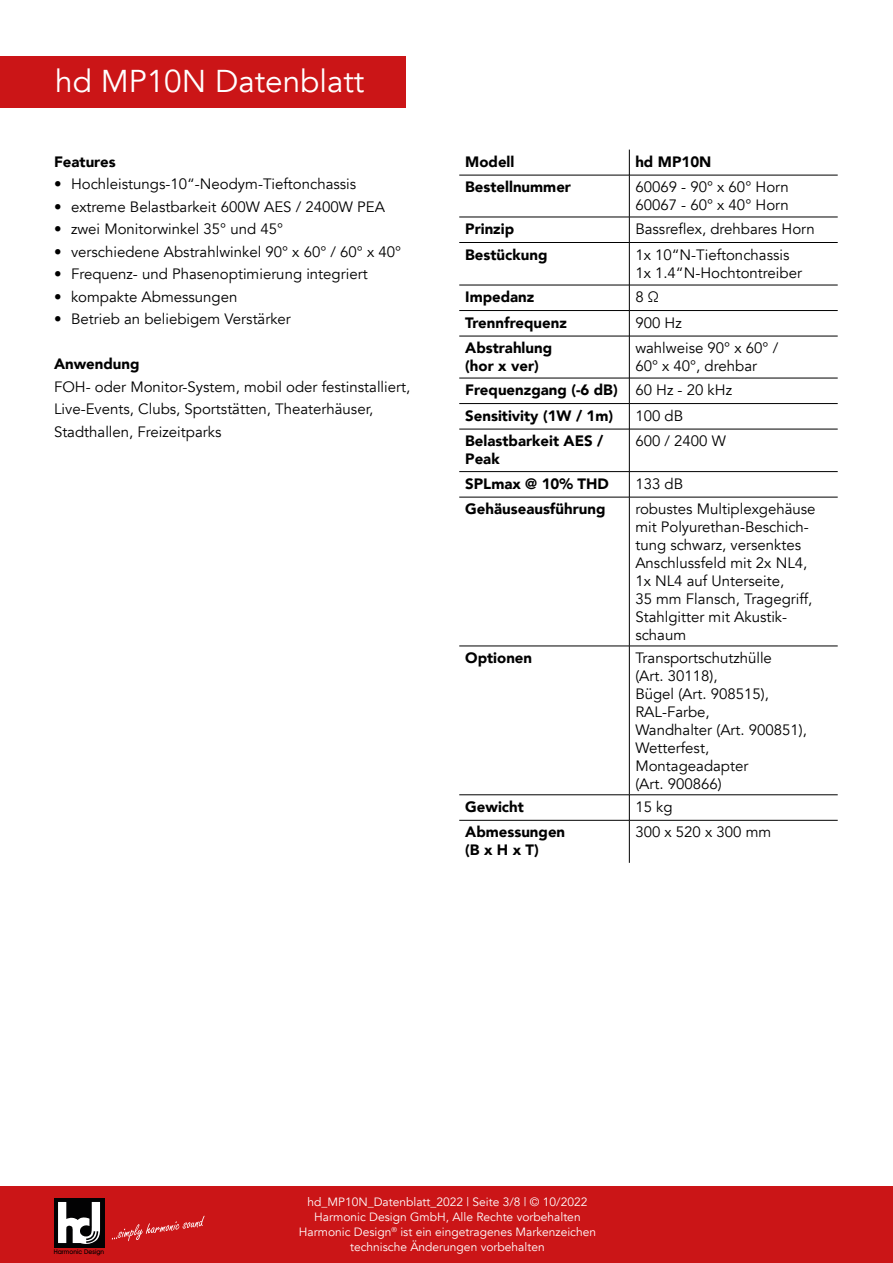
<style>
.page{position:relative;width:893px;height:1263px;background:#fff}
.page>*{position:absolute;margin:0;border:0;box-sizing:border-box;transform-origin:0 0}
.t1{font:31.5px "Avenir";color:#fff}
.t2{font:15px/18px "Avenir";color:#000}
.t3{font:900 15px/18px "Avenir";color:#000}
.t4{font:12px/15px "Avenir";color:#fff;text-align:center}
.t5{font:500 6.45px "Avant Garde IT Cby BT";color:#000}
.s1{font-weight:400}
</style>
<div class="page">
<div style="left:0;top:1186px;width:893px;height:77px;background:#cb1517"></div>
<div style="left:54px;top:1198px;width:50px;height:49px;background:#020203"></div>
<svg style="left:58px;top:1202px;width:42px;height:42px"></svg>
<svg style="left:112px;top:1216px;width:93px;height:25px"></svg>
<div style="left:0;top:57px;width:405px;height:51px;background:#cb1517"></div>
<svg style="left:629px;top:150px;width:1px;height:25px"></svg>
<hr style="left:629px;top:175px;width:1px;height:42px;background:#000">
<svg style="left:629px;top:218px;width:1px;height:24px"></svg>
<hr style="left:629px;top:243px;width:1px;height:42px;background:#000">
<svg style="left:629px;top:286px;width:1px;height:50px"></svg>
<hr style="left:629px;top:336px;width:1px;height:42px;background:#000">
<svg style="left:629px;top:379px;width:1px;height:50px"></svg>
<hr style="left:629px;top:429px;width:1px;height:42px;background:#000">
<svg style="left:629px;top:472px;width:1px;height:25px"></svg>
<hr style="left:629px;top:497px;width:1px;height:149px;background:#000">
<hr style="left:629px;top:646px;width:1px;height:149px;background:#000">
<svg style="left:629px;top:795px;width:1px;height:25px"></svg>
<hr style="left:629px;top:820px;width:1px;height:43px;background:#000">
<hr style="left:459px;top:217px;width:170px;height:1px;background:#000">
<hr style="left:629px;top:217px;width:209px;height:1px;background:#000">
<hr style="left:459px;top:403px;width:170px;height:1px;background:#000">
<hr style="left:629px;top:403px;width:209px;height:1px;background:#000">
<hr style="left:459px;top:497px;width:170px;height:1px;background:#000">
<hr style="left:629px;top:497px;width:209px;height:1px;background:#000">
<hr style="left:459px;top:646px;width:170px;height:1px;background:#000">
<hr style="left:629px;top:646px;width:209px;height:1px;background:#000">
<hr style="left:459px;top:794px;width:170px;height:1px;background:#000">
<hr style="left:629px;top:794px;width:209px;height:1px;background:#000">
<hr style="left:459px;top:820px;width:170px;height:1px;background:#000">
<hr style="left:629px;top:820px;width:209px;height:1px;background:#000">
<hr style="left:459px;top:175px;width:170px;height:1px;background:#000">
<hr style="left:629px;top:175px;width:209px;height:1px;background:#000">
<hr style="left:459px;top:242px;width:170px;height:1px;background:#000">
<hr style="left:629px;top:242px;width:209px;height:1px;background:#000">
<hr style="left:459px;top:285px;width:170px;height:1px;background:#000">
<hr style="left:629px;top:285px;width:209px;height:1px;background:#000">
<hr style="left:459px;top:310px;width:170px;height:1px;background:#000">
<hr style="left:629px;top:310px;width:209px;height:1px;background:#000">
<hr style="left:459px;top:336px;width:170px;height:1px;background:#000">
<hr style="left:629px;top:336px;width:209px;height:1px;background:#000">
<hr style="left:459px;top:378px;width:170px;height:1px;background:#000">
<hr style="left:629px;top:378px;width:209px;height:1px;background:#000">
<hr style="left:459px;top:429px;width:170px;height:1px;background:#000">
<hr style="left:629px;top:429px;width:209px;height:1px;background:#000">
<hr style="left:459px;top:471px;width:170px;height:1px;background:#000">
<hr style="left:629px;top:471px;width:209px;height:1px;background:#000">
<h1 class="t1" style="left:55px;top:62px;width:311px">hd MP10N Datenblatt</h1>
<p class="t3" style="left:54px;top:152px;width:63px">Features</p>
<p class="t2" style="left:54px;top:175px;width:304px">• Hochleistungs-10“-Neodym-Tieftonchassis</p>
<p class="t2" style="left:54px;top:198px;width:332px">• extreme Belastbarkeit 600W AES / 2400W PEA</p>
<p class="t2" style="left:54px;top:220px;width:231px">• zwei Monitorwinkel 35° und 45°</p>
<p class="t2" style="left:54px;top:243px;width:349px">• verschiedene Abstrahlwinkel 90° x 60° / 60° x 40°</p>
<p class="t2" style="left:54px;top:265px;width:315px">• Frequenz- und Phasenoptimierung integriert</p>
<p class="t2" style="left:54px;top:288px;width:185px">• kompakte Abmessungen</p>
<p class="t2" style="left:54px;top:310px;width:238px">• Betrieb an beliebigem Verstärker</p>
<p class="t3" style="left:54px;top:354px;width:87px">Anwendung</p>
<p class="t2" style="left:54px;top:375px;width:358px;line-height:22.5px">FOH- oder Monitor-System, mobil oder festinstalliert,<br>Live-Events, Clubs, Sportstätten, Theaterhäuser,<br>Stadthallen, Freizeitparks</p>
<p class="t3" style="left:465px;top:152px;width:51px">Modell</p>
<p class="t3" style="left:635px;top:152px;width:78px">hd MP10N</p>
<p class="t3" style="left:465px;top:177px;width:107px">Bestellnummer</p>
<p class="t2" style="left:635px;top:178px;width:155px">60069 - 90° x 60° Horn<br>60067 - 60° x 40° Horn</p>
<p class="t3" style="left:465px;top:219px;width:50px">Prinzip</p>
<p class="t2" style="left:635px;top:220px;width:181px">Bassreflex, drehbares Horn</p>
<p class="t3" style="left:465px;top:245px;width:84px">Bestückung</p>
<p class="t2" style="left:635px;top:246px;width:168px">1x 10“N-Tieftonchassis<br>1x 1.4“N-Hochtontreiber</p>
<p class="t3" style="left:465px;top:288px;width:71px">Impedanz</p>
<p class="t2" style="left:635px;top:288px;width:25px">8 Ω</p>
<p class="t3" style="left:465px;top:313px;width:103px">Trennfrequenz</p>
<p class="t2" style="left:635px;top:314px;width:48px">900 Hz</p>
<p class="t3" style="left:465px;top:339px;width:88px">Abstrahlung (hor x ver)</p>
<p class="t2" style="left:635px;top:339px;width:144px">wahlweise 90° x 60° /<br>60° x 40°, drehbar</p>
<p class="t3" style="left:465px;top:377px;width:268px;line-height:25.5px">Frequenzgang (-6 dB) <span class="s1">60 Hz - 20 kHz<br></span>Sensitivity (1W / 1m)</p>
<p class="t2" style="left:635px;top:407px;width:49px">100 dB</p>
<p class="t3" style="left:465px;top:432px;width:140px">Belastbarkeit AES /<br>Peak</p>
<p class="t2" style="left:635px;top:432px;width:92px">600 / 2400 W</p>
<p class="t3" style="left:465px;top:474px;width:145px">SPLmax @ 10% THD</p>
<p class="t2" style="left:635px;top:475px;width:49px">133 dB</p>
<p class="t3" style="left:465px;top:500px;width:142px">Gehäuseausführung</p>
<p class="t2" style="left:635px;top:500px;width:182px">robustes Multiplexgehäuse mit Polyurethan-Beschich&shy;tung schwarz, versenktes<br>Anschlussfeld mit 2x NL4,<br>1x NL4 auf Unterseite,<br>35 mm Flansch, Tragegriff,<br>Stahlgitter mit Akustik&shy;schaum</p>
<p class="t3" style="left:465px;top:648px;width:68px">Optionen</p>
<p class="t2" style="left:635px;top:649px;width:173px">Transportschutzhülle<br>(Art. 30118),<br>Bügel (Art. 908515),<br>RAL-Farbe,<br>Wandhalter (Art. 900851),<br>Wetterfest,<br>Montageadapter<br>(Art. 900866)</p>
<p class="t3" style="left:465px;top:797px;width:60px">Gewicht</p>
<p class="t2" style="left:635px;top:798px;width:39px">15 kg</p>
<p class="t3" style="left:465px;top:823px;width:102px">Abmessungen (B x H x T)</p>
<p class="t2" style="left:635px;top:823px;width:137px">300 x 520 x 300 mm</p>
<p class="t5" style="left:54px;top:1248px;width:52px">Harmonic Design</p>
<p class="t4" style="left:299px;top:1194px;width:299px">hd_MP10N_Datenblatt_2022 | Seite 3/8 | © 10/2022<br>Harmonic Design GmbH, Alle Rechte vorbehalten Harmonic Design<sup>®</sup> ist ein eingetragenes Markenzeichen technische Änderungen vorbehalten</p>
</div>
